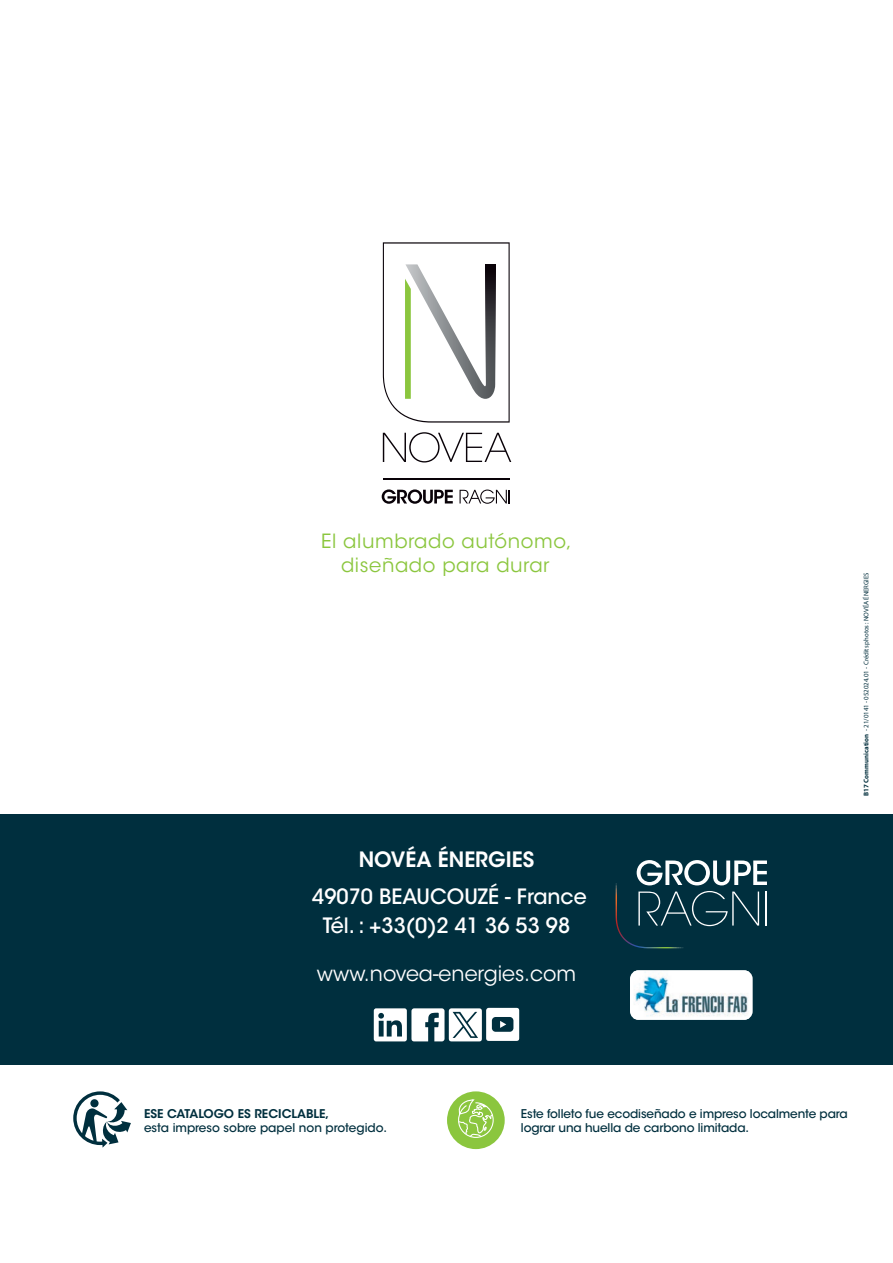
<style>
.page{position:relative;width:893px;height:1263px;background:#fff}
.page>*{position:absolute;margin:0;border:0;box-sizing:border-box;transform-origin:0 0}
.t1{font:500 21px "ITC Avant Garde Std";color:#fff}
.t2{font:21px "ITC Avant Garde Std";color:#fff}
.t3{font:600 21px "ITC Avant Garde Std";color:#fff}
.t4{font:19.5px "ITC Avant Garde Std";letter-spacing:.03em;color:#8bc63e}
.t5{font:500 12px/13.8px "ITC Avant Garde Std";letter-spacing:-.01em;color:#002f3e}
.t6{font:6.75px "Myriad Pro";letter-spacing:-.01em;color:#04303e}
.s1{font-weight:700}
.s2{font-weight:600}
</style>
<div class="page">
<svg style="left:383px;top:432px;width:128px;height:30px"></svg>
<hr style="left:383px;top:478px;width:127px;height:2px;background:#090208">
<svg style="left:382px;top:489px;width:71px;height:15px"></svg>
<svg style="left:460px;top:489px;width:50px;height:15px"></svg>
<svg style="left:383px;top:242px;width:127px;height:181px"></svg>
<div style="left:0;top:814px;width:893px;height:251px;background:#002f3e"></div>
<div style="left:630px;top:970px;width:123px;height:50px;background:#fff;border-radius:8px"></div>
<img style="left:633px;top:970px;width:116px;height:50px">
<svg style="left:616px;top:860px;width:151px;height:88px"></svg>
<hr style="left:766px;top:891px;width:1px;height:34px;background:#fff">
<svg style="left:374px;top:1008px;width:145px;height:33px"></svg>
<div style="left:447px;top:1091px;width:58px;height:58px;background:#8bc63e;border-radius:50%"></div>
<svg style="left:457px;top:1098px;width:38px;height:40px"></svg>
<svg style="left:73px;top:1091px;width:58px;height:56px"></svg>
<p class="t4" style="left:321px;top:529px;width:252px">El alumbrado autónomo,</p>
<p class="t4" style="left:341px;top:553px;width:210px">diseñado para durar</p>
<p class="t3" style="left:359px;top:846px;width:177px">NOVÉA ÉNERGIES</p>
<p class="t1" style="left:312px;top:883px;width:276px">49070 BEAUCOUZÉ - France</p>
<p class="t1" style="left:323px;top:912px;width:249px">Tél. : +33(0)2 41 36 53 98</p>
<p class="t2" style="left:317px;top:960px;width:261px">www.novea-energies.com</p>
<p class="t6" style="left:862px;top:796px;width:224px;rotate:-90deg"><span class="s1">B17 Communication</span> - 21/0141 - 052024.01 - Crédits photos : NOVÉA ÉNERGIES</p>
<p class="t5" style="left:144px;top:1106px;width:244px"><span class="s2">ESE CATALOGO ES RECICLABLE,<br></span>esta impreso sobre papel non protegido.</p>
<p class="t5" style="left:521px;top:1106px;width:328px">Este folleto fue ecodiseñado e impreso localmente para lograr una huella de carbono limitada.</p>
</div>
